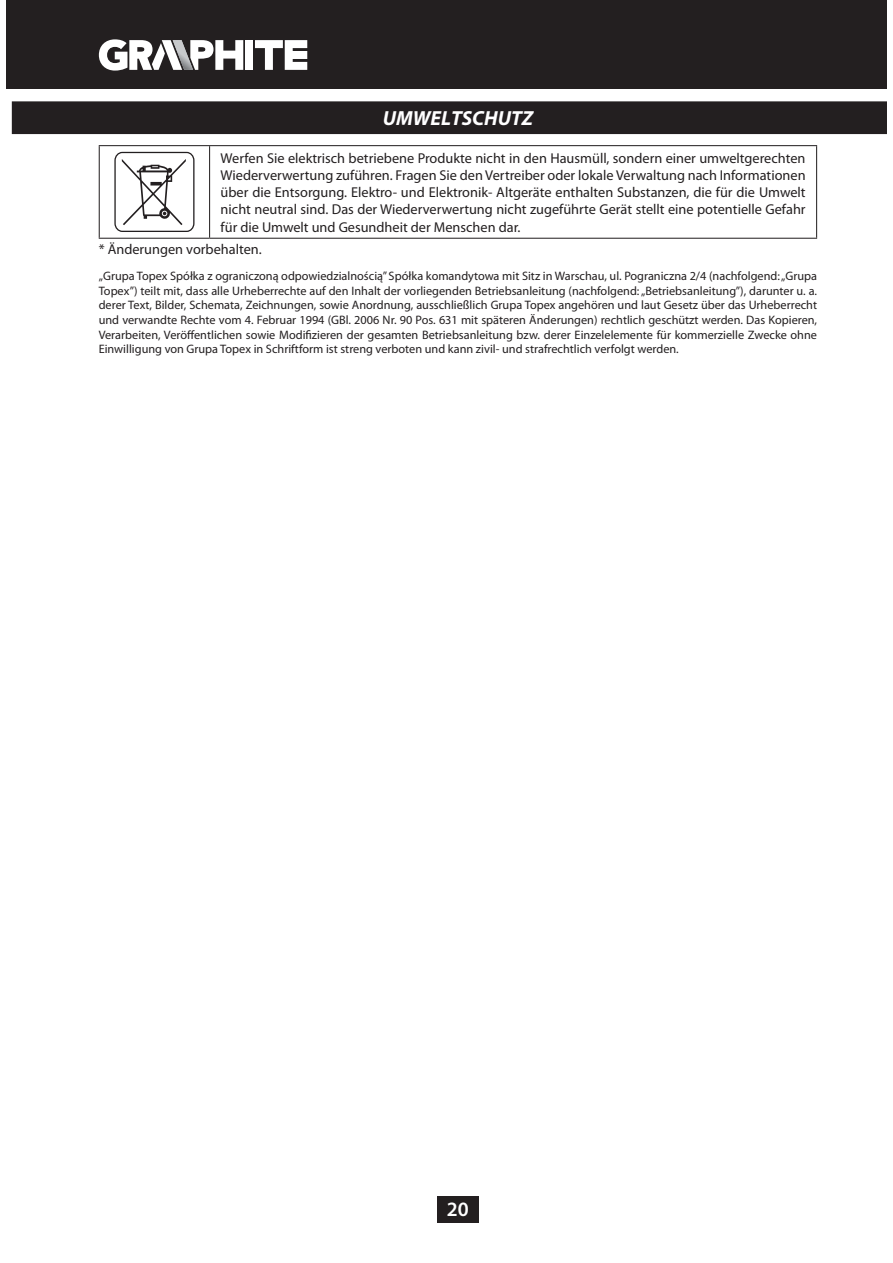
<style>
.page{position:relative;width:893px;height:1263px;background:#fff}
.page>*{position:absolute;margin:0;border:0;box-sizing:border-box;transform-origin:0 0}
.t1{font:italic 700 20.4px "Myriad Pro";color:#fff}
.t2{font:600 20.4px "Myriad Pro";color:#fff}
.t3{font:14.25px/17.1px "Myriad Pro";color:#231f20;text-align:justify}
.t4{font:12.3px/14.7px "Myriad Pro";color:#231f20;text-align:justify}
</style>
<div class="page">
<div style="left:437px;top:1196px;width:42px;height:27px;background:#231f20"></div>
<div style="left:6px;top:0;width:881px;height:88px;background:#231f20"></div>
<svg style="left:255px;top:40px;width:52px;height:30px"></svg>
<div style="left:245px;top:40px;width:8px;height:30px;background:#fff"></div>
<svg style="left:99px;top:39px;width:144px;height:32px"></svg>
<div style="left:12px;top:101px;width:875px;height:33px;background:#231f20"></div>
<hr style="left:99px;top:145px;width:718px;height:1px;background:#231f20">
<hr style="left:99px;top:146px;width:1px;height:92px;background:#231f20">
<hr style="left:99px;top:238px;width:111px;height:1px;background:#231f20">
<hr style="left:209px;top:146px;width:1px;height:92px;background:#231f20">
<hr style="left:816px;top:146px;width:1px;height:92px;background:#231f20">
<hr style="left:210px;top:238px;width:607px;height:1px;background:#231f20">
<div style="left:114px;top:152px;width:80px;height:80px;border:1px solid #231f20;border-radius:8px"></div>
<svg style="left:122px;top:159px;width:64px;height:66px"></svg>
<h1 class="t1" style="left:383px;top:106px;width:152px">UMWELTSCHUTZ</h1>
<p class="t3" style="left:221px;top:151px;width:586px">Werfen Sie elektrisch betriebene Produkte nicht in den Hausmüll, sondern einer umweltgerechten Wiederverwertung zuführen. Fragen Sie den Vertreiber oder lokale Verwaltung nach Informationen über die Entsorgung. Elektro- und Elektronik- Altgeräte enthalten Substanzen, die für die Umwelt nicht neutral sind. Das der Wiederverwertung nicht zugeführte Gerät stellt eine potentielle Gefahr für die Umwelt und Gesundheit der Menschen dar.</p>
<p class="t3" style="left:99px;top:241px;width:165px">* Änderungen vorbehalten.</p>
<p class="t4" style="left:99px;top:269px;width:720px">„Grupa Topex Spółka z ograniczoną odpowiedzialnością” Spółka komandytowa mit Sitz in Warschau, ul. Pograniczna 2/4 (nachfolgend: „Grupa Topex”) teilt mit, dass alle Urheberrechte auf den Inhalt der vorliegenden Betriebsanleitung (nachfolgend: „Betriebsanleitung”), darunter u. a. derer Text, Bilder, Schemata, Zeichnungen, sowie Anordnung, ausschließlich Grupa Topex angehören und laut Gesetz über das Urheberrecht und verwandte Rechte vom 4. Februar 1994 (GBl. 2006 Nr. 90 Pos. 631 mit späteren Änderungen) rechtlich geschützt werden. Das Kopieren, Verarbeiten, Veröffentlichen sowie Modifizieren der gesamten Betriebsanleitung bzw. derer Einzelelemente für kommerzielle Zwecke ohne Einwilligung von Grupa Topex in Schriftform ist streng verboten und kann zivil- und strafrechtlich verfolgt werden.</p>
<h1 class="t2" style="left:447px;top:1197px;width:23px">20</h1>
</div>
